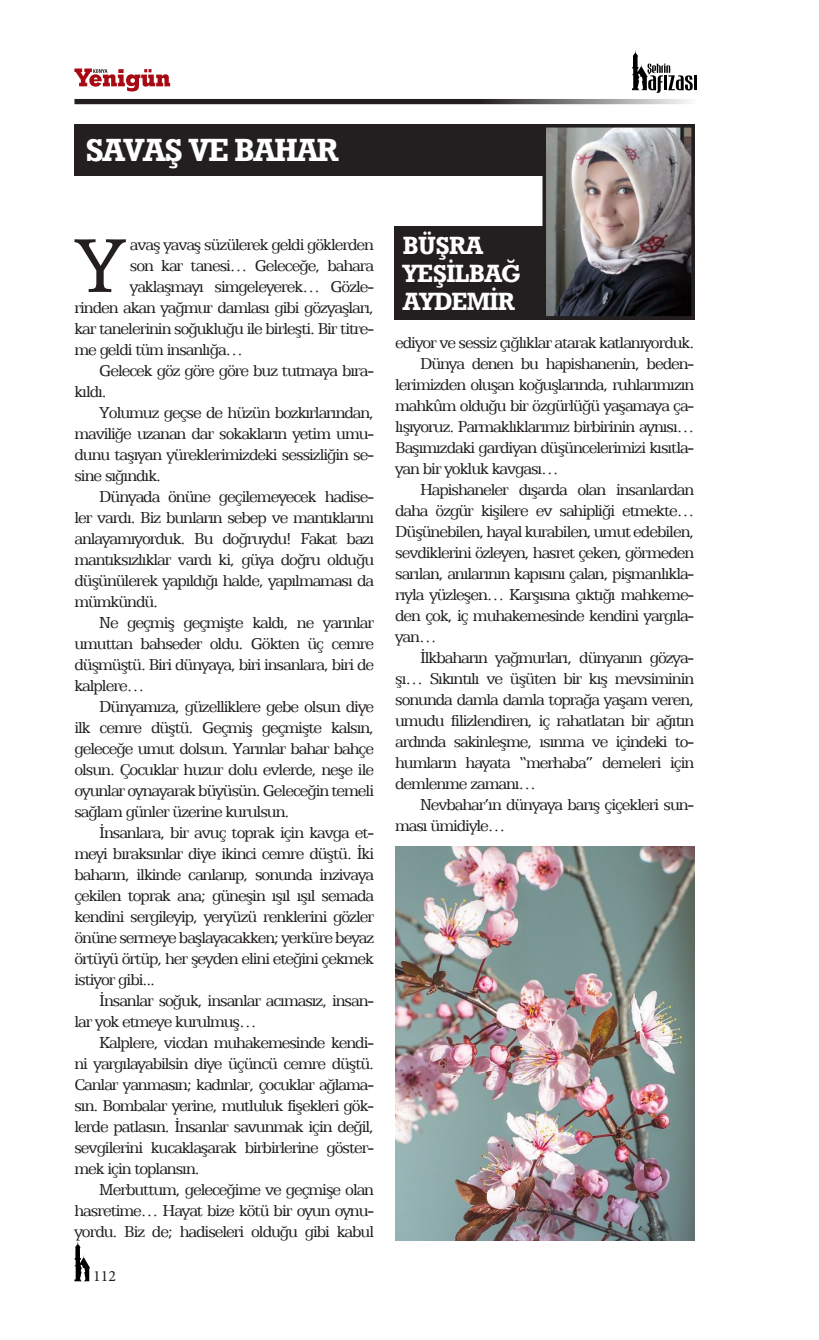
<style>
.page{position:relative;width:819px;height:1340px;background:#fff}
.page>*{position:absolute;margin:0;border:0;box-sizing:border-box;transform-origin:0 0}
.metin{font:86.1px "Egyptian 505 BT";color:#231f20}
.yatay_baslık{font:31.5px "Geometric Slab 712 BT Bold A";letter-spacing:-.03em;color:#fff}
.yatay_baslık-2{font:24.5px/28px "Geometric Slab 712 BT Bold A";letter-spacing:-.01em;color:#fff}
.metin-2{font:17.5px/21px "Egyptian 505 BT";letter-spacing:-.06em;color:#231f20;text-align:justify}
.t1{font:15.75px "Minion Pro";color:#231f20}
</style>
<div class="page">
<svg style="left:74px;top:68px;width:96px;height:23px"></svg>
<svg style="left:632px;top:50px;width:64px;height:43px"></svg>
<svg style="left:74px;top:99px;width:615px;height:5px;background:#464344"></svg>
<svg style="left:74px;top:1241px;width:16px;height:40px"></svg>
<div style="left:74px;top:124px;width:620px;height:51px;background:#231f20"></div>
<div style="left:394px;top:226px;width:300px;height:94px;background:#231f20"></div>
<img style="left:547px;top:129px;width:142px;height:185px">
<div style="left:542px;top:124px;width:152px;height:195px;border:4px solid #231f20"></div>
<img style="left:395px;top:846px;width:299px;height:394px">
<p class="yatay_baslık" style="left:85px;top:130px;width:254px">SAVAŞ VE BAHAR</p>
<p class="metin" style="left:74px;top:215px;width:54px">Y</p>
<p class="metin-2" style="left:130px;top:234px;width:246px">avaş yavaş süzülerek geldi göklerden</p>
<p class="metin-2" style="left:130px;top:255px;width:246px">son kar tanesi… Geleceğe, bahara</p>
<p class="metin-2" style="left:130px;top:276px;width:246px">yaklaşmayı simgeleyerek… Gözle-</p>
<p class="metin-2" style="left:74px;top:297px;width:301px">rinden akan yağmur damlası gibi gözyaşları,</p>
<p class="metin-2" style="left:74px;top:318px;width:301px">kar tanelerinin soğukluğu ile birleşti. Bir titre-</p>
<p class="metin-2" style="left:74px;top:339px;width:170px">me geldi tüm insanlığa…</p>
<p class="metin-2" style="left:74px;top:360px;width:301px;text-indent:25px">Gelecek göz göre göre buz tutmaya bıra&shy;kıldı.</p>
<p class="metin-2" style="left:74px;top:402px;width:301px;text-indent:25px">Yolumuz geçse de hüzün bozkırlarından, maviliğe uzanan dar sokakların yetim umu&shy;dunu taşıyan yüreklerimizdeki sessizliğin se&shy;sine sığındık.</p>
<p class="metin-2" style="left:74px;top:486px;width:301px;text-indent:25px">Dünyada önüne geçilemeyecek hadise&shy;ler vardı. Biz bunların sebep ve mantıklarını anlayamıyorduk. Bu doğruydu! Fakat bazı mantıksızlıklar vardı ki, güya doğru olduğu düşünülerek yapıldığı halde, yapılmaması da mümkündü.</p>
<p class="metin-2" style="left:74px;top:612px;width:301px;text-indent:25px">Ne geçmiş geçmişte kaldı, ne yarınlar umuttan bahseder oldu. Gökten üç cemre düşmüştü. Biri dünyaya, biri insanlara, biri de kalplere…</p>
<p class="metin-2" style="left:74px;top:696px;width:301px;text-indent:25px">Dünyamıza, güzelliklere gebe olsun diye ilk cemre düştü. Geçmiş geçmişte kalsın, geleceğe umut dolsun. Yarınlar bahar bahçe olsun. Çocuklar huzur dolu evlerde, neşe ile oyunlar oynayarak büyüsün. Geleceğin temeli sağlam günler üzerine kurulsun.</p>
<p class="metin-2" style="left:74px;top:822px;width:301px;text-indent:25px">İnsanlara, bir avuç toprak için kavga et&shy;meyi bıraksınlar diye ikinci cemre düştü. İki baharın, ilkinde canlanıp, sonunda inzivaya çekilen toprak ana; güneşin ışıl ışıl semada kendini sergileyip, yeryüzü renklerini gözler önüne sermeye başlayacakken; yerküre beyaz örtüyü örtüp, her şeyden elini eteğini çekmek istiyor gibi...</p>
<p class="metin-2" style="left:74px;top:990px;width:301px;text-indent:25px">İnsanlar soğuk, insanlar acımasız, insan&shy;lar yok etmeye kurulmuş…</p>
<p class="metin-2" style="left:74px;top:1032px;width:301px;text-indent:25px">Kalplere, vicdan muhakemesinde kendi&shy;ni yargılayabilsin diye üçüncü cemre düştü.<br>Canlar yanmasın; kadınlar, çocuklar ağlama&shy;sın. Bombalar yerine, mutluluk fişekleri gök&shy;lerde patlasın. İnsanlar savunmak için değil, sevgilerini kucaklaşarak birbirlerine göster&shy;mek için toplansın.</p>
<p class="metin-2" style="left:74px;top:1179px;width:301px;text-indent:25px">Merbuttum, geleceğime ve geçmişe olan hasretime… Hayat bize kötü bir oyun oynu&shy;yordu. Biz de; hadiseleri olduğu gibi kabul</p>
<p class="t1" style="left:93px;top:1265px;width:24px">112</p>
<p class="yatay_baslık-2" style="left:403px;top:231px;width:119px">BÜŞRA<br>YEŞİLBAĞ<br>AYDEMİR</p>
<p class="metin-2" style="left:395px;top:332px;width:300px">ediyor ve sessiz çığlıklar atarak katlanıyorduk.</p>
<p class="metin-2" style="left:395px;top:353px;width:301px;text-indent:25px">Dünya denen bu hapishanenin, beden&shy;lerimizden oluşan koğuşlarında, ruhlarımızın mahkûm olduğu bir özgürlüğü yaşamaya ça&shy;lışıyoruz. Parmaklıklarımız birbirinin aynısı… Başımızdaki gardiyan düşüncelerimizi kısıtla&shy;yan bir yokluk kavgası…</p>
<p class="metin-2" style="left:395px;top:479px;width:300px;text-indent:25px">Hapishaneler dışarda olan insanlardan daha özgür kişilere ev sahipliği etmekte… Düşünebilen, hayal kurabilen, umut edebilen, sevdiklerini özleyen, hasret çeken, görmeden sarılan, anılarının kapısını çalan, pişmanlıkla&shy;rıyla yüzleşen… Karşısına çıktığı mahkeme&shy;den çok, iç muhakemesinde kendini yargıla&shy;yan…</p>
<p class="metin-2" style="left:395px;top:647px;width:300px;text-indent:25px">İlkbaharın yağmurları, dünyanın gözya&shy;şı… Sıkıntılı ve üşüten bir kış mevsiminin sonunda damla damla toprağa yaşam veren, umudu filizlendiren, iç rahatlatan bir ağıtın ardında sakinleşme, ısınma ve içindeki to&shy;humların hayata “merhaba” demeleri için demlenme zamanı…</p>
<p class="metin-2" style="left:395px;top:794px;width:300px;text-indent:25px">Nevbahar’ın dünyaya barış çiçekleri sun&shy;ması ümidiyle…</p>
</div>
